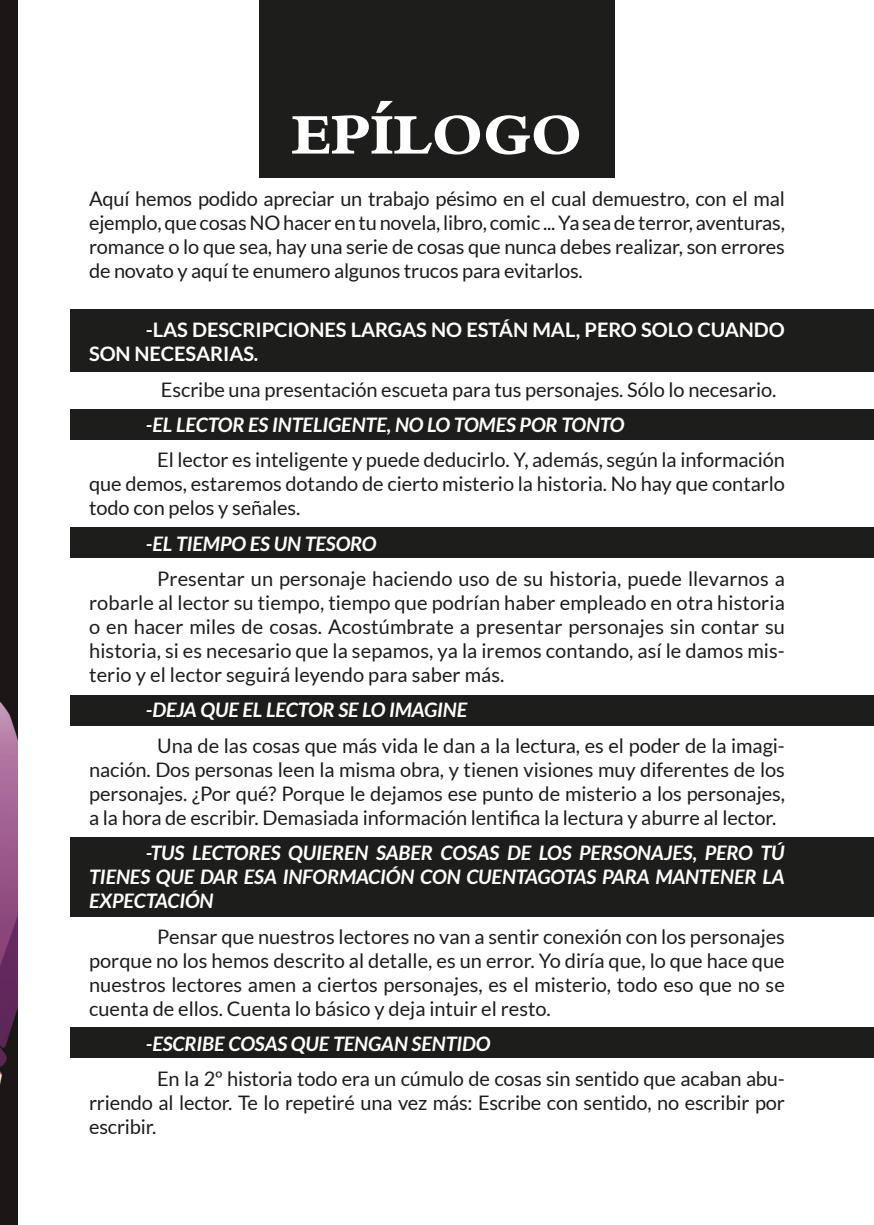
<style>
.page{position:relative;width:874px;height:1225px;background:#fff}
.page>*{position:absolute;margin:0;border:0;box-sizing:border-box;transform-origin:0 0}
.TITULO{font:800 60px "Bembo Std";color:#fff}
.CUERPO_DE_TEXTO_-_SA{font:20px/24px "Lato";letter-spacing:-.005em;color:#1d1d1b;text-align:justify}
.CUERPO_DE_TEXTO{font:20px/24px "Lato";letter-spacing:-.01em;color:#1d1d1b;text-align:justify}
.NARRADOR{font:italic 700 20px/24px "Lato";letter-spacing:-.005em;color:#fff;text-align:justify}
.NARRADOR-2{font:700 20px/24px "Lato";letter-spacing:-.005em;color:#fff}
.s1{font-style:italic}
</style>
<div class="page">
<div style="left:70px;top:695px;width:803px;height:31px;background:#1d1d1b"></div>
<div style="left:259px;top:0;width:355px;height:178px;background:#1d1d1b"></div>
<div style="left:70px;top:527px;width:803px;height:31px;background:#1d1d1b"></div>
<div style="left:70px;top:837px;width:803px;height:79px;background:#1d1d1b"></div>
<div style="left:70px;top:1027px;width:803px;height:31px;background:#1d1d1b"></div>
<div style="left:70px;top:409px;width:803px;height:31px;background:#1d1d1b"></div>
<div style="left:70px;top:310px;width:803px;height:62px;background:#1d1d1b"></div>
<img style="left:0;top:0;width:17px;height:1225px">
<p class="TITULO" style="left:292px;top:101px;width:291px">EPÍLOGO</p>
<p class="CUERPO_DE_TEXTO" style="left:89px;top:186px;width:697px">Aquí hemos podido apreciar un trabajo pésimo en el cual demuestro, con el mal ejemplo, que cosas NO hacer en tu novela, libro, comic ... Ya sea de terror, aventuras, romance o lo que sea, hay una serie de cosas que nunca debes realizar, son errores de novato y aquí te enumero algunos trucos para evitarlos.</p>
<p class="NARRADOR-2" style="left:89px;top:318px;width:696px;text-indent:57px">-LAS DESCRIPCIONES LARGAS NO ESTÁN MAL, PERO SOLO CUANDO<br>SON NECESARIAS<span class="s1">.</span></p>
<p class="CUERPO_DE_TEXTO_-_SA" style="left:161px;top:377px;width:616px">Escribe una presentación escueta para tus personajes. Sólo lo necesario.</p>
<p class="NARRADOR" style="left:146px;top:413px;width:480px">-EL LECTOR ES INTELIGENTE, NO LO TOMES POR TONTO</p>
<p class="CUERPO_DE_TEXTO_-_SA" style="left:89px;top:448px;width:697px;text-indent:68px">El lector es inteligente y puede deducirlo. Y, además, según la información que demos, estaremos dotando de cierto misterio la historia. No hay que contarlo todo con pelos y señales.</p>
<p class="NARRADOR" style="left:146px;top:532px;width:232px">-EL TIEMPO ES UN TESORO</p>
<p class="CUERPO_DE_TEXTO_-_SA" style="left:89px;top:567px;width:697px;text-indent:68px">Presentar un personaje haciendo uso de su historia, puede llevarnos a robarle al lector su tiempo, tiempo que podrían haber empleado en otra historia o en hacer miles de cosas. Acostúmbrate a presentar personajes sin contar su historia, si es necesario que la sepamos, ya la iremos contando, así le damos mis&shy;terio y el lector seguirá leyendo para saber más.</p>
<p class="NARRADOR" style="left:146px;top:698px;width:323px">-DEJA QUE EL LECTOR SE LO IMAGINE</p>
<p class="CUERPO_DE_TEXTO_-_SA" style="left:89px;top:733px;width:697px;text-indent:68px">Una de las cosas que más vida le dan a la lectura, es el poder de la imagi&shy;nación. Dos personas leen la misma obra, y tienen visiones muy diferentes de los personajes. ¿Por qué? Porque le dejamos ese punto de misterio a los personajes, a la hora de escribir. Demasiada información lentifica la lectura y aburre al lector.</p>
<p class="NARRADOR" style="left:89px;top:841px;width:696px;text-indent:57px">-TUS LECTORES QUIEREN SABER COSAS DE LOS PERSONAJES, PERO TÚ TIENES QUE DAR ESA INFORMACIÓN CON CUENTAGOTAS PARA MANTENER LA EXPECTACIÓN</p>
<p class="CUERPO_DE_TEXTO_-_SA" style="left:89px;top:924px;width:697px;text-indent:68px">Pensar que nuestros lectores no van a sentir conexión con los personajes porque no los hemos descrito al detalle, es un error. Yo diría que, lo que hace que nuestros lectores amen a ciertos personajes, es el misterio, todo eso que no se cuenta de ellos. Cuenta lo básico y deja intuir el resto.</p>
<p class="NARRADOR" style="left:146px;top:1032px;width:346px">-ESCRIBE COSAS QUE TENGAN SENTIDO</p>
<p class="CUERPO_DE_TEXTO_-_SA" style="left:89px;top:1067px;width:697px;text-indent:68px">En la 2º historia todo era un cúmulo de cosas sin sentido que acaban abu&shy;rriendo al lector. Te lo repetiré una vez más: Escribe con sentido, no escribir por escribir.</p>
</div>
